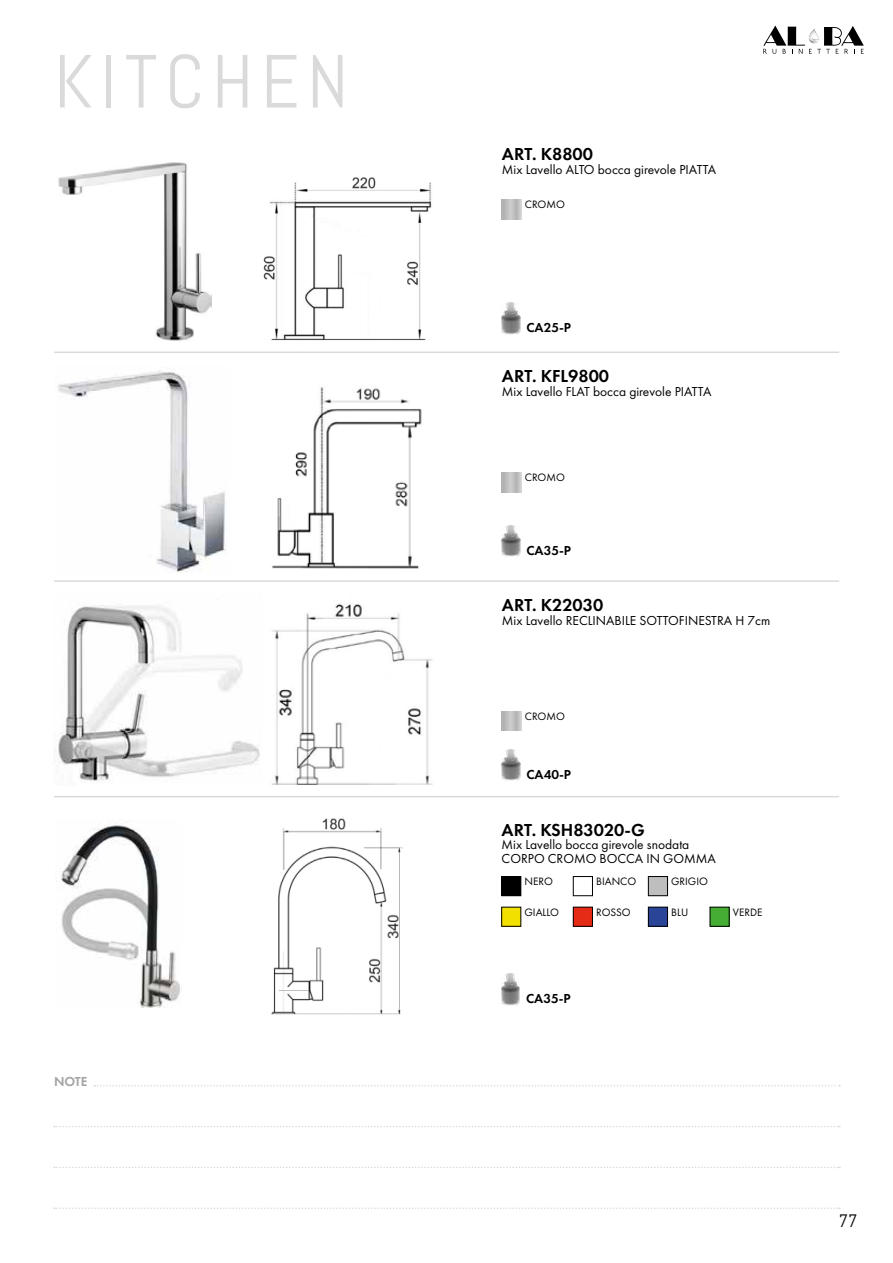
<style>
.page{position:relative;width:893px;height:1263px;background:#fff}
.page>*{position:absolute;margin:0;border:0;box-sizing:border-box;transform-origin:0 0}
.t1{font:75px "Abel";letter-spacing:.1em;color:#dadada}
.t2{font:600 18px "Futura PT";color:#000}
.t3{font:18px "Abel";color:#000}
.t4{font:13.5px/13.5px "Futura PT";color:#000}
.t5{font:600 13.5px "Futura PT";color:#000}
.t6{font:600 13.5px "Futura PT";color:#a4a4a3}
.t7{font:11.1px "Futura PT";color:#000}
</style>
<div class="page">
<svg style="left:763px;top:26px;width:101px;height:28px"></svg>
<svg style="left:94px;top:1085px;width:746px;height:1px"></svg>
<svg style="left:54px;top:1126px;width:786px;height:1px"></svg>
<svg style="left:54px;top:1167px;width:786px;height:1px"></svg>
<svg style="left:54px;top:1207px;width:786px;height:2px"></svg>
<img style="left:502px;top:749px;width:18px;height:32px">
<img style="left:502px;top:525px;width:18px;height:32px">
<img style="left:502px;top:302px;width:18px;height:32px">
<hr style="left:54px;top:351px;width:785px;height:2px;background:#dadada">
<hr style="left:54px;top:796px;width:785px;height:1px;background:#dadada">
<hr style="left:54px;top:580px;width:785px;height:2px;background:#dadada">
<svg style="left:502px;top:200px;width:19px;height:19px"></svg>
<svg style="left:502px;top:473px;width:19px;height:19px"></svg>
<svg style="left:502px;top:711px;width:19px;height:19px"></svg>
<img style="left:58px;top:162px;width:154px;height:179px">
<img style="left:263px;top:177px;width:169px;height:164px">
<img style="left:58px;top:370px;width:168px;height:203px">
<img style="left:272px;top:387px;width:150px;height:182px">
<img style="left:54px;top:605px;width:206px;height:176px">
<img style="left:272px;top:603px;width:160px;height:182px">
<img style="left:502px;top:973px;width:18px;height:32px">
<div style="left:502px;top:876px;width:19px;height:20px;background:#000"></div>
<div style="left:501px;top:876px;width:20px;height:20px;border:1px solid #000"></div>
<div style="left:573px;top:876px;width:20px;height:20px;border:1px solid #000"></div>
<div style="left:648px;top:876px;width:19px;height:20px;background:#bebebe"></div>
<div style="left:648px;top:876px;width:20px;height:20px;border:1px solid #000"></div>
<div style="left:502px;top:907px;width:19px;height:19px;background:#f1e000"></div>
<div style="left:501px;top:907px;width:20px;height:19px;border:1px solid #000"></div>
<div style="left:573px;top:907px;width:19px;height:19px;background:#e52a15"></div>
<div style="left:573px;top:907px;width:20px;height:19px;border:1px solid #000"></div>
<div style="left:648px;top:907px;width:19px;height:19px;background:#2a4597"></div>
<div style="left:648px;top:907px;width:20px;height:19px;border:1px solid #000"></div>
<div style="left:710px;top:907px;width:19px;height:19px;background:#45ac34"></div>
<img style="left:56px;top:825px;width:124px;height:182px">
<img style="left:271px;top:818px;width:132px;height:196px">
<h1 class="t1" style="left:54px;top:34px;width:296px">KITCHEN</h1>
<p class="t6" style="left:54px;top:1073px;width:35px">NOTE</p>
<h2 class="t2" style="left:502px;top:143px;width:93px">ART. K8800</h2>
<p class="t4" style="left:502px;top:163px;width:216px">Mix Lavello ALTO bocca girevole PIATTA</p>
<p class="t7" style="left:525px;top:198px;width:42px">CROMO</p>
<p class="t5" style="left:526px;top:319px;width:46px">CA25-P</p>
<h2 class="t2" style="left:502px;top:365px;width:109px">ART. KFL9800</h2>
<p class="t4" style="left:502px;top:385px;width:211px">Mix Lavello FLAT bocca girevole PIATTA</p>
<p class="t7" style="left:525px;top:471px;width:42px">CROMO</p>
<p class="t5" style="left:526px;top:542px;width:46px">CA35-P</p>
<h2 class="t2" style="left:502px;top:594px;width:103px">ART. K22030</h2>
<p class="t4" style="left:502px;top:613px;width:270px">Mix Lavello RECLINABILE SOTTOFINESTRA H 7cm</p>
<p class="t7" style="left:525px;top:709px;width:42px">CROMO</p>
<p class="t5" style="left:526px;top:766px;width:46px">CA40-P</p>
<h2 class="t2" style="left:502px;top:818px;width:145px">ART. KSH83020-G</h2>
<p class="t4" style="left:502px;top:838px;width:216px">Mix Lavello bocca girevole snodata<br>CORPO CROMO BOCCA IN GOMMA</p>
<p class="t7" style="left:524px;top:875px;width:30px">NERO</p>
<p class="t7" style="left:596px;top:875px;width:42px">BIANCO</p>
<p class="t7" style="left:671px;top:875px;width:38px">GRIGIO</p>
<p class="t7" style="left:524px;top:905px;width:36px">GIALLO</p>
<p class="t7" style="left:596px;top:905px;width:36px">ROSSO</p>
<p class="t7" style="left:671px;top:905px;width:19px">BLU</p>
<p class="t7" style="left:733px;top:905px;width:31px">VERDE</p>
<p class="t5" style="left:526px;top:990px;width:46px">CA35-P</p>
<h2 class="t3" style="left:839px;top:1209px;width:20px">77</h2>
</div>
